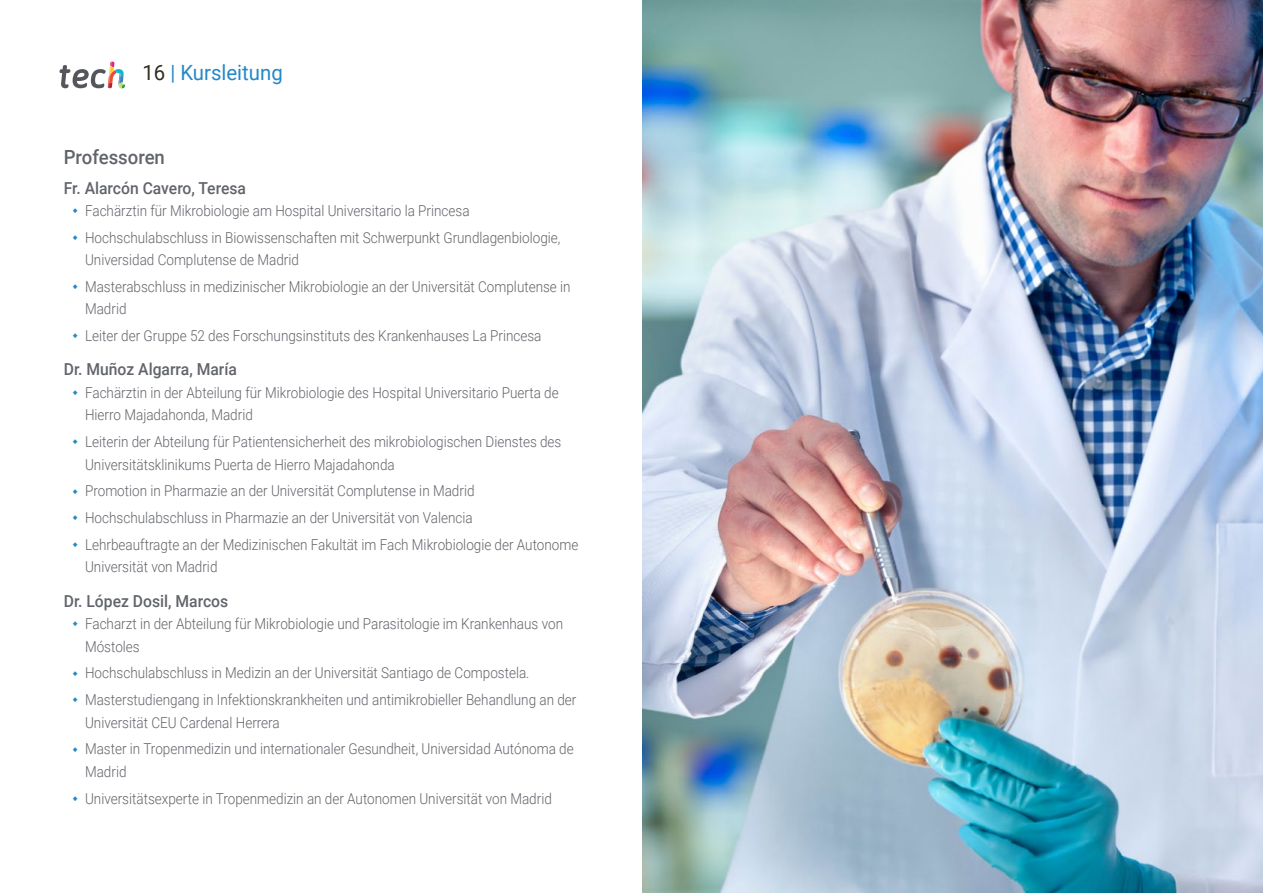
<style>
.page{position:relative;width:1263px;height:893px;background:#fff}
.page>*{position:absolute;margin:0;border:0;box-sizing:border-box;transform-origin:0 0}
.t1{font:21px "Roboto";color:#2488c9}
.t2{font:500 19.5px "Roboto";color:#61646a;scale:.95 1}
.t3{font:500 16.5px "Roboto";color:#61646a;scale:.95 1}
.t4{font:300 15px/26.7px "Roboto";color:#61646a;scale:.9 1}
.s1{color:#312e20}
</style>
<div class="page">
<svg style="left:60px;top:62px;width:65px;height:27px"></svg>
<img style="left:642px;top:0;width:621px;height:893px">
<h1 class="t1" style="left:142px;top:57px;width:142px"><span class="s1">16</span> | Kursleitung</h1>
<h2 class="t2" style="left:64px;top:144px;width:108px">Professoren</h2>
<p class="t3" style="left:64px;top:176px;width:193px">Fr. Alarcón Cavero, Teresa</p>
<p class="t4" style="left:85px;top:197px;width:530px">Fachärztin für Mikrobiologie am Hospital Universitario la Princesa<br>Hochschulabschluss in Biowissenschaften mit Schwerpunkt Grundlagenbiologie,</p>
<p class="t4" style="left:85px;top:246px;width:541px">Universidad Complutense de Madrid<br>Masterabschluss in medizinischer Mikrobiologie an der Universität Complutense in</p>
<p class="t4" style="left:85px;top:295px;width:509px">Madrid<br>Leiter der Gruppe 52 des Forschungsinstituts des Krankenhauses La Princesa</p>
<p class="t3" style="left:64px;top:358px;width:184px">Dr. Muñoz Algarra, María</p>
<p class="t4" style="left:85px;top:381px;width:528px;line-height:22.5px">Fachärztin in der Abteilung für Mikrobiologie des Hospital Universitario Puerta de<br>Hierro Majadahonda, Madrid</p>
<p class="t4" style="left:85px;top:430px;width:531px;line-height:22.5px">Leiterin der Abteilung für Patientensicherheit des mikrobiologischen Dienstes des<br>Universitätsklinikums Puerta de Hierro Majadahonda</p>
<p class="t4" style="left:85px;top:477px;width:550px">Promotion in Pharmazie an der Universität Complutense in Madrid<br>Hochschulabschluss in Pharmazie an der Universität von Valencia<br>Lehrbeauftragte an der Medizinischen Fakultät im Fach Mikrobiologie der Autonome</p>
<p class="t4" style="left:85px;top:553px;width:149px">Universität von Madrid</p>
<p class="t3" style="left:64px;top:589px;width:175px">Dr. López Dosil, Marcos</p>
<p class="t4" style="left:85px;top:612px;width:533px;line-height:22.5px">Facharzt in der Abteilung für Mikrobiologie und Parasitologie im Krankenhaus von<br>Móstoles</p>
<p class="t4" style="left:85px;top:659px;width:547px">Hochschulabschluss in Medizin an der Universität Santiago de Compostela.<br>Masterstudiengang in Infektionskrankheiten und antimikrobieller Behandlung an der</p>
<p class="t4" style="left:85px;top:708px;width:544px">Universität CEU Cardenal Herrera<br>Master in Tropenmedizin und internationaler Gesundheit, Universidad Autónoma de</p>
<p class="t4" style="left:85px;top:757px;width:520px">Madrid<br>Universitätsexperte in Tropenmedizin an der Autonomen Universität von Madrid</p>
</div>
